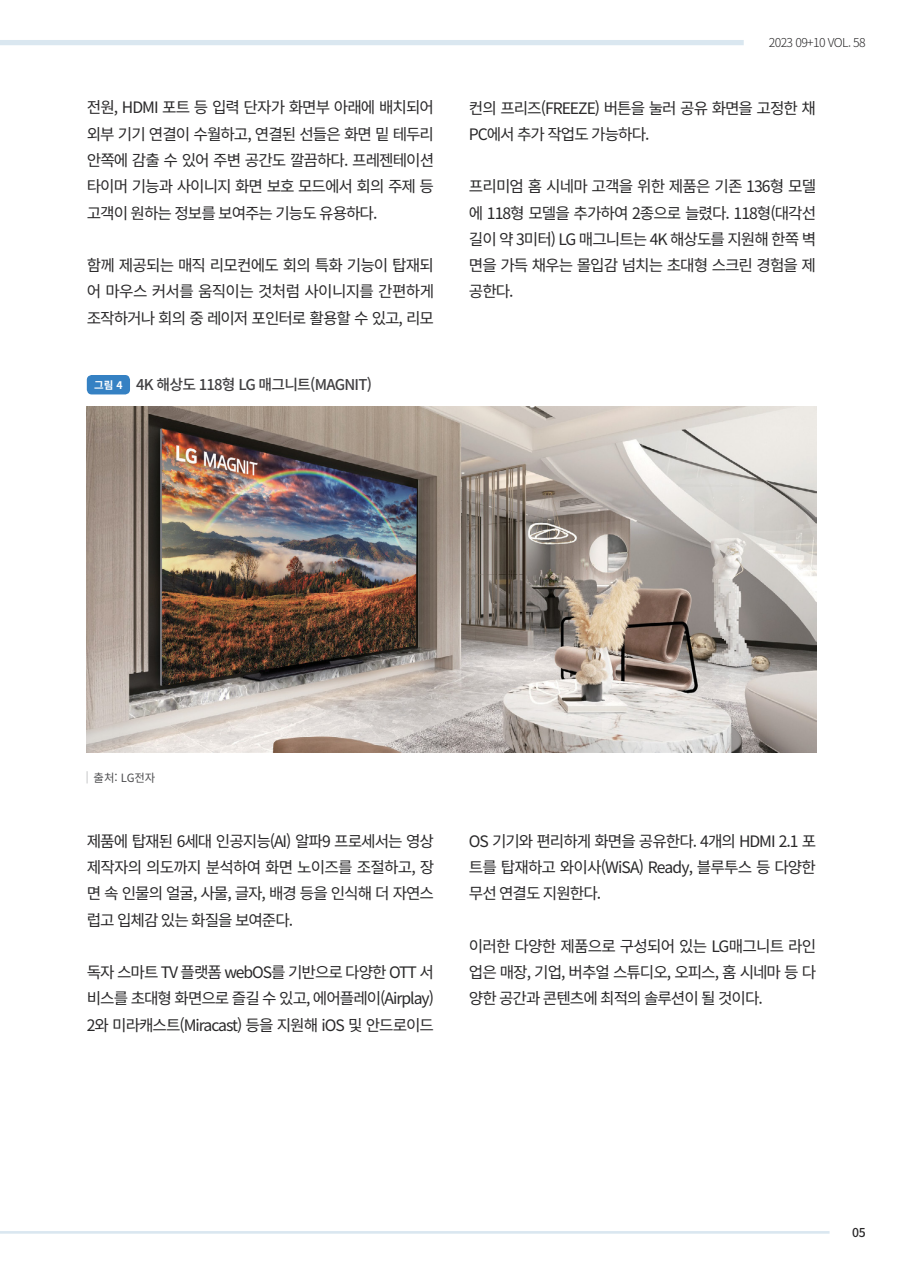
<style>
.page{position:relative;width:903px;height:1275px;background:#fff}
.page>*{position:absolute;margin:0;border:0;box-sizing:border-box;transform-origin:0 0}
.t1{font:15.75px/26.2px "Noto Sans CJ Kkr";letter-spacing:-.065em;color:#292829;text-align:justify}
.t2{font:500 14.88px "Noto Sans KR";letter-spacing:-.05em;color:#414042}
.t3{font:300 12.25px "Noto Sans CJ Kkr";letter-spacing:-.05em;color:#292829}
.t4{font:500 12.25px "Noto Sans CJ Kkr";color:#292829}
.t5{font:11.38px "Noto Sans CJ Kkr";color:#4d4d4f}
.s1{font-weight:700;font-size:10.5px;color:#fff}
</style>
<div class="page">
<hr style="left:0;top:1231px;width:829px;height:3px;background:#dae7f0">
<div style="left:0;top:40px;width:744px;height:5px;background:#dae7f0"></div>
<img style="left:87px;top:407px;width:729px;height:346px">
<div style="left:87px;top:375px;width:43px;height:19px;background:#3581c3;border-radius:5px"></div>
<svg style="left:87px;top:771px;width:1px;height:12px"></svg>
<p class="t1" style="left:87px;top:95px;width:349px">전원, HDMI 포트 등 입력 단자가 화면부 아래에 배치되어 외부 기기 연결이 수월하고, 연결된 선들은 화면 밑 테두리 안쪽에 감출 수 있어 주변 공간도 깔끔하다. 프레젠테이션 타이머 기능과 사이니지 화면 보호 모드에서 회의 주제 등 고객이 원하는 정보를 보여주는 기능도 유용하다.</p>
<p class="t1" style="left:87px;top:252px;width:349px">함께 제공되는 매직 리모컨에도 회의 특화 기능이 탑재되 어 마우스 커서를 움직이는 것처럼 사이니지를 간편하게 조작하거나 회의 중 레이저 포인터로 활용할 수 있고, 리모</p>
<p class="t2" style="left:94px;top:377px;width:279px"><span class="s1">그림 4</span> 4K 해상도 118형 LG 매그니트(MAGNIT)</p>
<p class="t3" style="left:769px;top:36px;width:98px">2023 09+10 VOL. 58</p>
<p class="t1" style="left:469px;top:95px;width:349px">컨의 프리즈(FREEZE) 버튼을 눌러 공유 화면을 고정한 채<br>PC에서 추가 작업도 가능하다.</p>
<p class="t1" style="left:469px;top:174px;width:349px">프리미엄 홈 시네마 고객을 위한 제품은 기존 136형 모델 에 118형 모델을 추가하여 2종으로 늘렸다. 118형(대각선 길이 약 3미터) LG 매그니트는 4K 해상도를 지원해 한쪽 벽 면을 가득 채우는 몰입감 넘치는 초대형 스크린 경험을 제 공한다.</p>
<p class="t5" style="left:94px;top:771px;width:63px">출처: LG전자</p>
<p class="t1" style="left:87px;top:828px;width:349px">제품에 탑재된 6세대 인공지능(AI) 알파9 프로세서는 영상 제작자의 의도까지 분석하여 화면 노이즈를 조절하고, 장 면 속 인물의 얼굴, 사물, 글자, 배경 등을 인식해 더 자연스 럽고 입체감 있는 화질을 보여준다.</p>
<p class="t1" style="left:87px;top:960px;width:349px">독자 스마트 TV 플랫폼 webOS를 기반으로 다양한 OTT 서 비스를 초대형 화면으로 즐길 수 있고, 에어플레이(Airplay)<br>2와 미라캐스트(Miracast) 등을 지원해 iOS 및 안드로이드</p>
<p class="t1" style="left:469px;top:828px;width:349px">OS 기기와 편리하게 화면을 공유한다. 4개의 HDMI 2.1 포 트를 탑재하고 와이사(WiSA) Ready, 블루투스 등 다양한 무선 연결도 지원한다.</p>
<p class="t1" style="left:469px;top:933px;width:349px">이러한 다양한 제품으로 구성되어 있는 LG매그니트 라인 업은 매장, 기업, 버추얼 스튜디오, 오피스, 홈 시네마 등 다 양한 공간과 콘텐츠에 최적의 솔루션이 될 것이다.</p>
<p class="t4" style="left:852px;top:1226px;width:15px">05</p>
</div>
